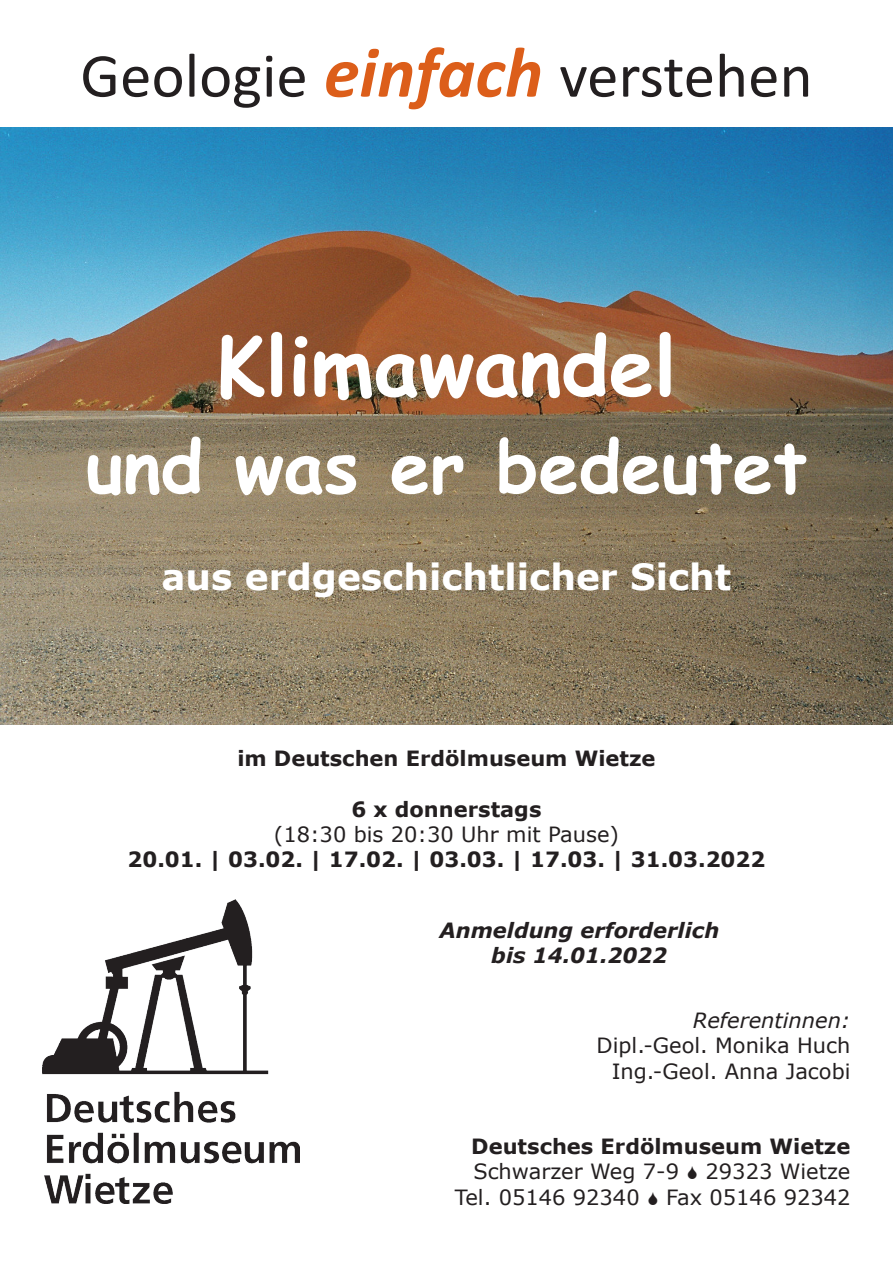
<style>
.page{position:relative;width:893px;height:1263px;background:#fff}
.page>*{position:absolute;margin:0;border:0;box-sizing:border-box;transform-origin:0 0}
.Untertitel{font:700 81px "Comic Sans MS";color:#fff}
.Untertitel-2{font:700 72px "Comic Sans MS";color:#fff}
.Titel_1{font:63px "Calibri";color:#231f20}
.Untertitel-3{font:700 36px "Verdana";color:#fff}
.Untertitel-4{font:21px "Verdana";color:#231f20}
.Untertitel-5{font:700 21px "Verdana";color:#231f20}
.Untertitel-6{font:italic 700 21px "Verdana";color:#231f20}
.Untertitel-7{font:italic 21px "Verdana";color:#231f20}
.s1{font-weight:700;font-style:italic;font-size:72px;color:#dc5e1a}
</style>
<div class="page">
<img style="left:0;top:128px;width:893px;height:597px">
<img style="left:43px;top:899px;width:257px;height:304px">
<p class="Titel_1" style="left:80px;top:32px;width:734px">Geologie <span class="s1">einfach</span> verstehen</p>
<p class="Untertitel" style="left:216px;top:306px;width:462px">Klimawandel</p>
<p class="Untertitel-2" style="left:86px;top:413px;width:723px">und was er bedeutet</p>
<p class="Untertitel-3" style="left:162px;top:551px;width:571px">aus erdgeschichtlicher Sicht</p>
<p class="Untertitel-5" style="left:237px;top:744px;width:420px">im Deutschen Erdölmuseum Wietze</p>
<p class="Untertitel-5" style="left:351px;top:794px;width:191px">6 x donnerstags</p>
<p class="Untertitel-4" style="left:274px;top:820px;width:347px">(18:30 bis 20:30 Uhr mit Pause)</p>
<p class="Untertitel-5" style="left:127px;top:844px;width:639px">20.01. | 03.02. | 17.02. | 03.03. | 17.03. | 31.03.2022</p>
<p class="Untertitel-6" style="left:439px;top:916px;width:281px">Anmeldung erforderlich</p>
<p class="Untertitel-6" style="left:491px;top:941px;width:178px">bis 14.01.2022</p>
<p class="Untertitel-7" style="left:693px;top:1006px;width:159px">Referentinnen:</p>
<p class="Untertitel-4" style="left:597px;top:1031px;width:255px">Dipl.-Geol. Monika Huch</p>
<p class="Untertitel-4" style="left:612px;top:1056px;width:240px">Ing.-Geol. Anna Jacobi</p>
<p class="Untertitel-5" style="left:471px;top:1132px;width:381px">Deutsches Erdölmuseum Wietze</p>
<p class="Untertitel-4" style="left:473px;top:1157px;width:207px">Schwarzer Weg 7-9</p>
<p class="Untertitel-4" style="left:706px;top:1157px;width:146px">29323 Wietze</p>
<p class="Untertitel-4" style="left:455px;top:1182px;width:186px">Tel. 05146 92340</p>
<p class="Untertitel-4" style="left:666px;top:1182px;width:186px">Fax 05146 92342</p>
</div>
